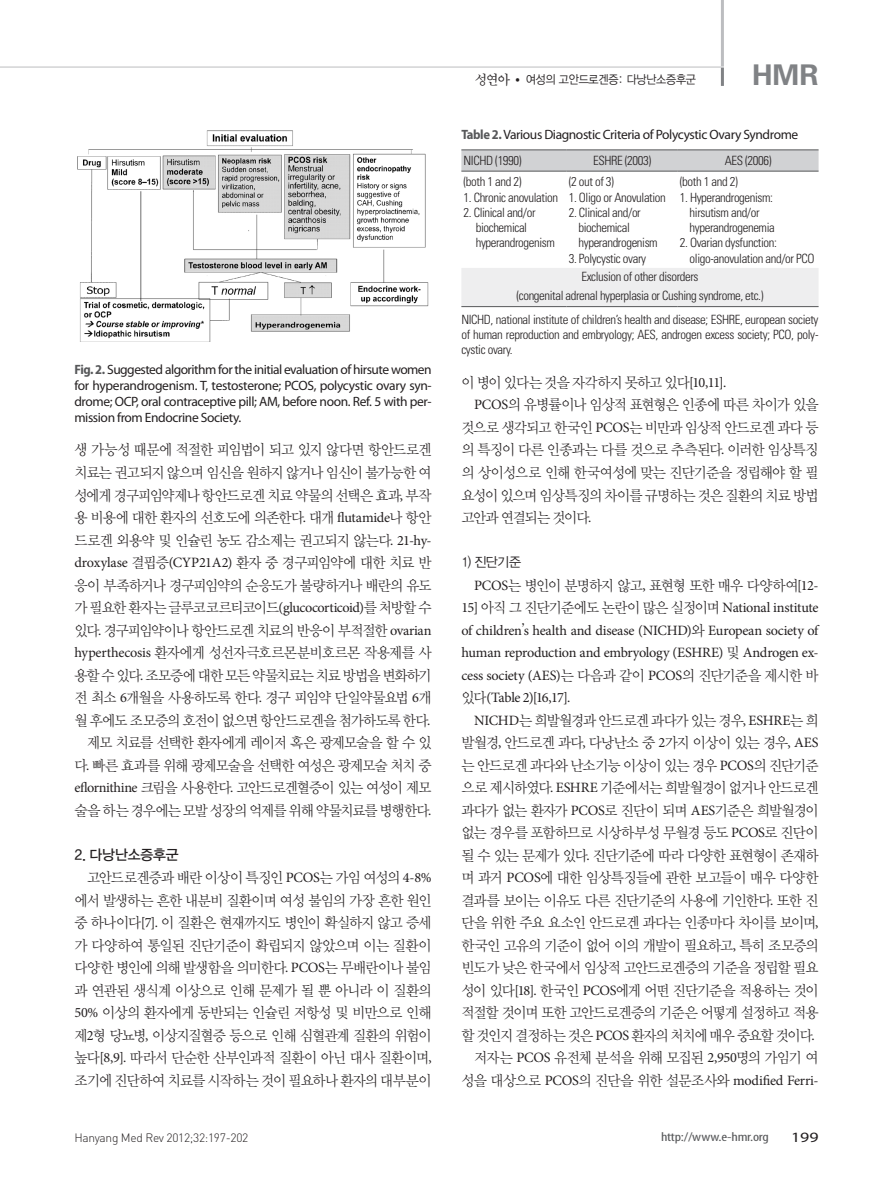
<style>
.page{position:relative;width:893px;height:1191px;background:#fff}
.page>*{position:absolute;margin:0;border:0;box-sizing:border-box;transform-origin:0 0}
.그림지문{font:700 28.5px "Univers LT Std";color:#808285}
.본문{font:14.7px/22.5px "YDIY Mj O320";letter-spacing:-.06em;color:#231f20;text-align:justify;scale:.95 1}
.본문-2{font:14.25px/22.5px "Minion Pro";letter-spacing:-.02em;color:#231f20;text-align:justify}
.본문_중제목{font:14.25px "YDIYGO330";letter-spacing:-.005em;color:#231f20}
.t1{font:14.25px "Myriad Pro";color:#231f20;scale:1.25 1}
.표제목_그림설명{font:13.5px/16.2px "Myriad Pro";letter-spacing:-.03em;color:#231f20;text-align:justify}
.본문_소제목{font:13.35px "YDIYGO320";color:#231f20}
.표본문{font:300 condensed 12.75px/15.3px "Univers LT Std";letter-spacing:-.03em;color:#231f20}
.t2{font:condensed 12.75px "Myriad Pro";letter-spacing:-.015em;color:#57585a;scale:1.25 1}
.t3{font:300 12px "DIN Pro";letter-spacing:-.025em;color:#231f20}
.하시라홀_한글{font:12px "YDIYGO320";letter-spacing:-.025em;color:#231f20;scale:.92 1}
.s1{font-family:"San Sw M";font-size:14.25px}
.s2{font-family:"Dotum";font-size:14.25px}
.s3{font-weight:700;font-stretch:semi-condensed;color:#57585a}
.s4{font-family:"Minion Pro";font-size:14.25px}
.s5{font-family:"YDIY Mj O320";font-size:14.7px}
.s6{font-family:"Batang";font-size:14.7px}
</style>
<div class="page">
<hr style="left:721px;top:67px;width:3px;height:19px;background:#808285">
<hr style="left:721px;top:0;width:3px;height:67px;background:#bcbdc0">
<hr style="left:0;top:67px;width:721px;height:1px;background:#bcbdc0">
<div style="left:461px;top:151px;width:358px;height:20px;background:#d1d2d4"></div>
<div style="left:461px;top:268px;width:357px;height:38px;background:#eeeeef"></div>
<hr style="left:461px;top:150px;width:106px;height:1px;background:#57585a">
<hr style="left:567px;top:150px;width:111px;height:1px;background:#57585a">
<hr style="left:678px;top:150px;width:141px;height:1px;background:#57585a">
<hr style="left:461px;top:171px;width:106px;height:1px;background:#57585a">
<hr style="left:567px;top:171px;width:111px;height:1px;background:#57585a">
<hr style="left:678px;top:171px;width:141px;height:1px;background:#57585a">
<hr style="left:461px;top:306px;width:106px;height:1px;background:#57585a">
<hr style="left:567px;top:306px;width:111px;height:1px;background:#57585a">
<hr style="left:678px;top:306px;width:141px;height:1px;background:#57585a">
<img style="left:77px;top:130px;width:352px;height:212px">
<p class="하시라홀_한글" style="left:474px;top:73px;width:243px"><span class="s1">성연아</span> <span class="s2">•</span> 여성의 고안드로겐증: 다낭난소증후군</p>
<p class="그림지문" style="left:752px;top:58px;width:68px">HMR</p>
<p class="표제목_그림설명" style="left:74px;top:361px;width:359px"><span class="s3">Fig. 2.</span> Suggested algorithm for the initial evaluation of hirsute women for hyperandrogenism. T, testosterone; PCOS, polycystic ovary syn&shy;drome; OCP, oral contraceptive pill; AM, before noon. Ref. 5 with per&shy;mission from Endocrine Society.</p>
<p class="본문" style="left:74px;top:439px;width:377px">생 가능성 때문에 적절한 피임법이 되고 있지 않다면 항안드로겐 치료는 권고되지 않으며 임신을 원하지 않거나 임신이 불가능한 여 성에게 경구피임약제나 항안드로겐 치료 약물의 선택은 효과<span class="s4">,</span> 부작 용 비용에 대한 환자의 선호도에 의존한다<span class="s4">.</span> 대개 <span class="s4">flutamide</span>나 항안 드로겐 외용약 및 인슐린 농도 감소제는 권고되지 않는다<span class="s4">. 21-hy-</span></p>
<p class="본문-2" style="left:74px;top:551px;width:359px">droxylase <span class="s5">결핍증</span>(CYP21A2) <span class="s5">환자 중 경구피임약에 대한 치료 반</span></p>
<p class="본문" style="left:74px;top:574px;width:377px">응이 부족하거나 경구피임약의 순응도가 불량하거나 배란의 유도 가 필요한 환자는 글루코코르티코이드<span class="s4">(glucocorticoid)</span>를 처방할 수 있다<span class="s4">.</span> 경구피임약이나 항안드로겐 치료의 반응이 부적절한 <span class="s4">ovarian hyperthecosis</span> 환자에게 성선자극호르몬분비호르몬 작용제를 사 용할 수 있다<span class="s4">.</span> 조모증에 대한 모든 약물치료는 치료 방법을 변화하기 전 최소 <span class="s4">6</span>개월을 사용하도록 한다<span class="s4">.</span> 경구 피임약 단일약물요법 <span class="s4">6</span>개 월 후에도 조모증의 호전이 없으면 항안드로겐을 첨가하도록 한다<span class="s4">.</span></p>
<p class="본문" style="left:74px;top:731px;width:377px;text-indent:13px">제모 치료를 선택한 환자에게 레이저 혹은 광제모술을 할 수 있 다<span class="s4">.</span> 빠른 효과를 위해 광제모술을 선택한 여성은 광제모술 처치 중 <span class="s4">eflornithine</span> 크림을 사용한다<span class="s4">.</span> 고안드로겐혈증이 있는 여성이 제모 술을 하는 경우에는 모발 성장의 억제를 위해 약물치료를 병행한다<span class="s4">.</span></p>
<p class="본문_중제목" style="left:74px;top:847px;width:106px">2. 다낭난소증후군</p>
<p class="본문" style="left:74px;top:866px;width:377px;text-indent:13px">고안드로겐증과 배란 이상이 특징인 <span class="s4">PCOS</span>는 가임 여성의 <span class="s4">4-8% </span>에서 발생하는 흔한 내분비 질환이며 여성 불임의 가장 흔한 원인 중 하나이다<span class="s4">[7].</span> 이 질환은 현재까지도 병인이 확실하지 않고 증세 가 다양하여 통일된 진단기준이 확립되지 않았으며 이는 질환이 다양한 병인에 의해 발생함을 의미한다<span class="s4">. PCOS</span>는 무배란이나 불임 과 연관된 생식계 이상으로 인해 문제가 될 뿐 아니라 이 질환의 <span class="s4">50%</span> 이상의 환자에게 동반되는 인슐린 저항성 및 비만으로 인해 제<span class="s4">2</span>형 당뇨병<span class="s4">,</span> 이상지질혈증 등으로 인해 심혈관계 질환의 위험이 높다<span class="s4">[8,9].</span> 따라서 단순한 산부인과적 질환이 아닌 대사 질환이며<span class="s4">, </span>조기에 진단하여 치료를 시작하는 것이 필요하나 환자의 대부분이</p>
<p class="표제목_그림설명" style="left:461px;top:126px;width:338px"><span class="s3">Table 2.</span> Various Diagnostic Criteria of Polycystic Ovary Syndrome</p>
<p class="표본문" style="left:463px;top:153px;width:60px">NICHD (1990)</p>
<p class="표본문" style="left:593px;top:153px;width:60px">ESHRE (2003)</p>
<p class="표본문" style="left:725px;top:153px;width:48px">AES (2006)</p>
<p class="표본문" style="left:463px;top:174px;width:60px">(both 1 and 2)</p>
<p class="표본문" style="left:463px;top:189px;width:96px">1. Chronic anovulation</p>
<p class="표본문" style="left:476px;top:205px;width:81px;text-indent:-12px">2. Clinical and/or biochemical hyperandrogenism</p>
<p class="표본문" style="left:680px;top:174px;width:60px">(both 1 and 2)</p>
<p class="표본문" style="left:690px;top:189px;width:87px;text-indent:-10px">1. Hyperandrogenism: hirsutism and/or hyperandrogenemia</p>
<p class="표본문" style="left:690px;top:235px;width:126px;text-indent:-10px">2. Ovarian dysfunction: oligo-anovulation and/or PCO</p>
<p class="표본문" style="left:581px;top:269px;width:119px">Exclusion of other disorders</p>
<p class="표본문" style="left:516px;top:288px;width:249px">(congenital adrenal hyperplasia or Cushing syndrome, etc.)</p>
<p class="표본문" style="left:461px;top:312px;width:359px;text-align:justify">NICHD, national institute of children’s health and disease; ESHRE, european society of human reproduction and embryology; AES, androgen excess society; PCO, poly&shy;cystic ovary.</p>
<p class="표본문" style="left:569px;top:174px;width:47px">(2 out of 3)</p>
<p class="표본문" style="left:569px;top:189px;width:99px">1. Oligo or Anovulation</p>
<p class="표본문" style="left:578px;top:205px;width:81px;text-indent:-10px">2. Clinical and/or biochemical hyperandrogenism</p>
<p class="표본문" style="left:569px;top:251px;width:79px">3. Polycystic ovary</p>
<p class="본문" style="left:461px;top:371px;width:280px">이 병이 있다는 것을 자각하지 못하고 있다<span class="s4">[10,11].</span></p>
<p class="본문" style="left:461px;top:394px;width:377px;text-indent:13px"><span class="s4">PCOS</span>의 유병률이나 임상적 표현형은 인종에 따른 차이가 있을 것으로 생각되고 한국인 <span class="s4">PCOS</span>는 비만과 임상적 안드로겐 과다 등 의 특징이 다른 인종과는 다를 것으로 추측된다<span class="s4">.</span> 이러한 임상특징 의 상이성으로 인해 한국여성에 맞는 진단기준을 정립해야 할 필 요성이 있으며 임상특징의 차이를 규명하는 것은 질환의 치료 방법 고안과 연결되는 것이다<span class="s4">.</span></p>
<p class="본문_소제목" style="left:461px;top:555px;width:61px">1) 진단기준</p>
<p class="본문" style="left:474px;top:574px;width:364px"><span class="s4">PCOS</span>는 병인이 분명하지 않고<span class="s4">,</span> 표현형 또한 매우 다양하여<span class="s4">[12-</span></p>
<p class="본문-2" style="left:461px;top:596px;width:359px">15] <span class="s5">아직 그 진단기준에도 논란이 많은 실정이며</span> National institute of children<span class="s6">’</span>s health and disease (NICHD)<span class="s5">와</span> European society of human reproduction and embryology (ESHRE) <span class="s5">및</span> Androgen ex&shy;cess society (AES)<span class="s5">는 다음과 같이</span> PCOS<span class="s5">의 진단기준을 제시한 바 있다</span>(Table 2)[16,17].</p>
<p class="본문" style="left:461px;top:709px;width:377px;text-indent:13px"><span class="s4">NICHD</span>는 희발월경과 안드로겐 과다가 있는 경우<span class="s4">, ESHRE</span>는 희 발월경<span class="s4">,</span> 안드로겐 과다<span class="s4">,</span> 다낭난소 중 <span class="s4">2</span>가지 이상이 있는 경우<span class="s4">, AES </span>는 안드로겐 과다와 난소기능 이상이 있는 경우 <span class="s4">PCOS</span>의 진단기준 으로 제시하였다<span class="s4">. ESHRE</span> 기준에서는 희발월경이 없거나 안드로겐 과다가 없는 환자가 <span class="s4">PCOS</span>로 진단이 되며 <span class="s4">AES</span>기준은 희발월경이 없는 경우를 포함하므로 시상하부성 무월경 등도 <span class="s4">PCOS</span>로 진단이 될 수 있는 문제가 있다<span class="s4">.</span> 진단기준에 따라 다양한 표현형이 존재하 며 과거 <span class="s4">PCOS</span>에 대한 임상특징들에 관한 보고들이 매우 다양한 결과를 보이는 이유도 다른 진단기준의 사용에 기인한다<span class="s4">.</span> 또한 진 단을 위한 주요 요소인 안드로겐 과다는 인종마다 차이를 보이며<span class="s4">, </span>한국인 고유의 기준이 없어 이의 개발이 필요하고<span class="s4">,</span> 특히 조모증의 빈도가 낮은 한국에서 임상적 고안드로겐증의 기준을 정립할 필요 성이 있다<span class="s4">[18].</span> 한국인 <span class="s4">PCOS</span>에게 어떤 진단기준을 적용하는 것이 적절할 것이며 또한 고안드로겐증의 기준은 어떻게 설정하고 적용 할 것인지 결정하는 것은 <span class="s4">PCOS</span> 환자의 처치에 매우 중요할 것이다<span class="s4">.</span></p>
<p class="본문" style="left:474px;top:1046px;width:364px">저자는 <span class="s4">PCOS</span> 유전체 분석을 위해 모집된 <span class="s4">2,950</span>명의 가임기 여</p>
<p class="본문-2" style="left:461px;top:1069px;width:359px"><span class="s5">성을 대상으로</span> PCOS<span class="s5">의 진단을 위한 설문조사와</span> modified Ferri-</p>
<p class="t3" style="left:74px;top:1130px;width:175px">Hanyang Med Rev 2012;32:197-202</p>
<p class="t2" style="left:661px;top:1129px;width:88px">http://www.e-hmr.org</p>
<p class="t1" style="left:791px;top:1128px;width:23px">199</p>
</div>
